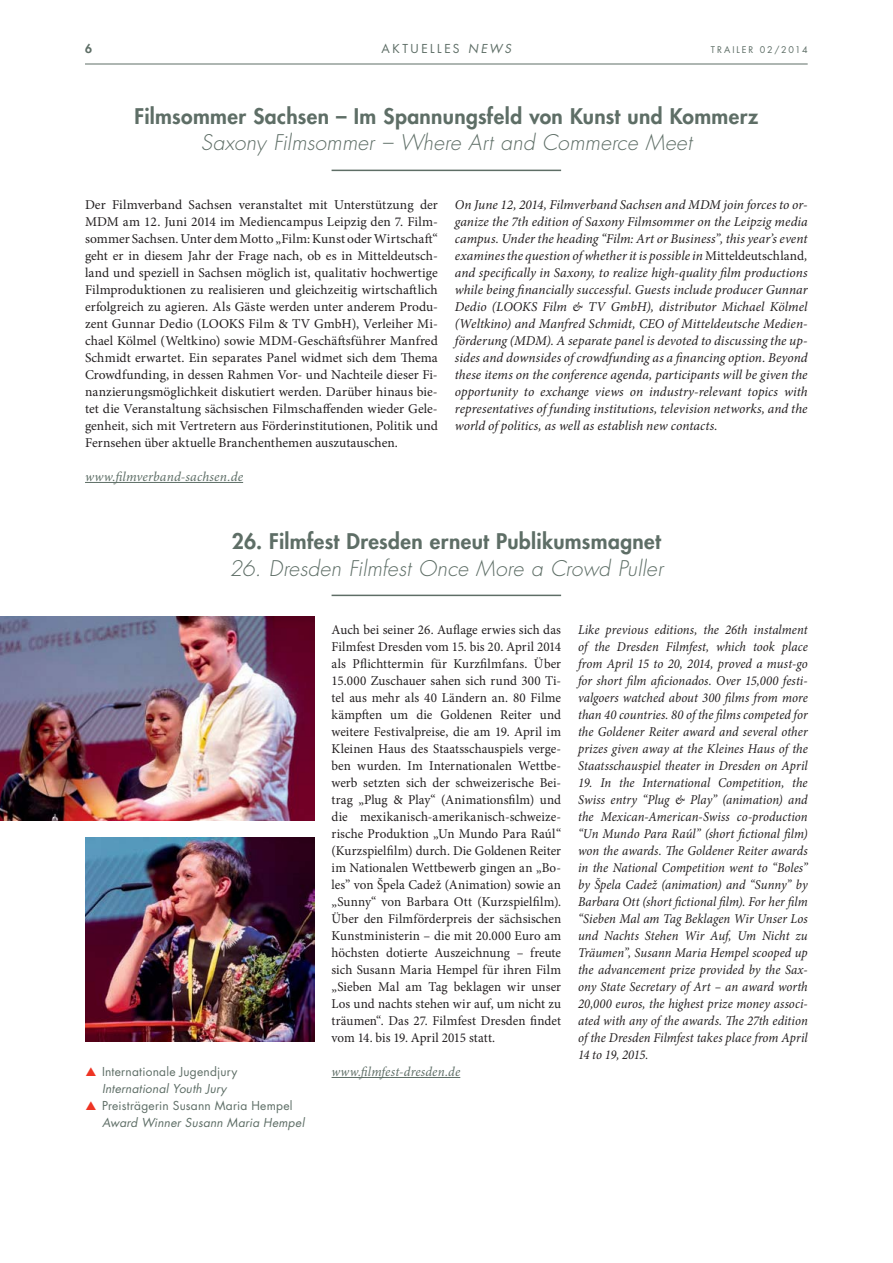
<style>
.page{position:relative;width:893px;height:1263px;background:#fff}
.page>*{position:absolute;margin:0;border:0;box-sizing:border-box;transform-origin:0 0}
.t1{font:800 21px "Futura Std";letter-spacing:.015em;color:#5e6e66}
.t2{font:italic 300 21px "Futura Std";letter-spacing:.01em;color:#5e6e66}
.t3{font:13.5px/17px "Minion Pro";color:#231f20;text-align:justify}
.t4{font:italic 13.5px/17px "Minion Pro";letter-spacing:.005em;color:#231f20;text-align:justify;scale:.94 1}
.t5{font:italic 13.5px/17px "Minion Pro";letter-spacing:.005em;color:#231f20;text-align:justify}
.t6{font:italic 13.5px "Minion Pro";letter-spacing:.01em;color:#5e6e66}
.t7{font:12px "Futura Std";letter-spacing:.02em;color:#5e6e66}
.t8{font:italic 12px "Futura Std";letter-spacing:.015em;color:#5e6e66}
.t9{font:12px "Futura Std";letter-spacing:.21em;color:#5e6e66}
.t10{font:800 12px "Futura Std";color:#5e6e66}
.t11{font:9px "Futura Std";letter-spacing:.215em;color:#5e6e66}
.s1{font-style:italic}
.s2{font-style:normal}
</style>
<div class="page">
<hr style="left:332px;top:1077px;width:128px;height:1px;background:#5e6e66">
<hr style="left:332px;top:595px;width:229px;height:1px;background:#5e6e66">
<img style="left:0;top:617px;width:315px;height:204px">
<img style="left:85px;top:838px;width:230px;height:204px">
<hr style="left:85px;top:482px;width:158px;height:1px;background:#5e6e66">
<hr style="left:332px;top:170px;width:229px;height:1px;background:#5e6e66">
<hr style="left:85px;top:64px;width:723px;height:1px;background:#5e6e66">
<p class="t10" style="left:85px;top:43px;width:8px">6</p>
<p class="t9" style="left:381px;top:43px;width:131px">AKTUELLES <span class="s1">NEWS</span></p>
<p class="t11" style="left:711px;top:45px;width:98px">TRAILER 02/2014</p>
<h1 class="t1" style="left:135px;top:106px;width:625px">Filmsommer Sachsen – Im Spannungsfeld von Kunst und Kommerz</h1>
<h1 class="t2" style="left:201px;top:133px;width:492px">Saxony Filmsommer – Where Art and Commerce Meet</h1>
<p class="t3" style="left:85px;top:197px;width:354px">Der Filmverband Sachsen veranstaltet mit Unterstützung der MDM am 12. Juni 2014 im Mediencampus Leipzig den 7. Film&shy;sommer Sachsen. Unter dem Motto „Film: Kunst oder Wirtschaft“ geht er in diesem Jahr der Frage nach, ob es in Mitteldeutsch&shy;land und speziell in Sachsen möglich ist, qualitativ hochwertige Filmproduktionen zu realisieren und gleichzeitig wirtschaftlich erfolgreich zu agieren. Als Gäste werden unter anderem Produ&shy;zent Gunnar Dedio (LOOKS Film &amp; TV GmbH), Verleiher Mi&shy;chael Kölmel (Weltkino) sowie MDM-Geschäftsführer Manfred Schmidt erwartet. Ein separates Panel widmet sich dem Thema Crowdfunding, in dessen Rahmen Vor- und Nachteile dieser Fi&shy;nanzierungsmöglichkeit diskutiert werden. Darüber hinaus bie&shy;tet die Veranstaltung sächsischen Filmschaffenden wieder Gele&shy;genheit, sich mit Vertretern aus Förderinstitutionen, Politik und Fernsehen über aktuelle Branchenthemen auszutauschen.</p>
<p class="t6" style="left:85px;top:471px;width:160px">www.filmverband-sachsen.de</p>
<p class="t5" style="left:455px;top:197px;width:354px">On June 12, 2014, Filmverband Sachsen and MDM join forces to or&shy;ganize the 7th edition of Saxony Filmsommer on the Leipzig media campus. Under the heading “Film: Art or Business”, this year’s event examines the question of whether it is possible in <span class="s2">Mitteldeutschland</span>, and specifically in Saxony, to realize high-quality film productions while being financially successful. Guests include producer Gunnar Dedio (LOOKS Film &amp; TV GmbH), distributor Michael Kölmel (Weltkino) and Manfred Schmidt, CEO of Mitteldeutsche Medien&shy;förderung (MDM). A separate panel is devoted to discussing the up&shy;sides and downsides of crowdfunding as a financing option. Beyond these items on the conference agenda, participants will be given the opportunity to exchange views on industry-relevant topics with representatives of funding institutions, television networks, and the world of politics, as well as establish new contacts.</p>
<h1 class="t1" style="left:232px;top:531px;width:430px">26. Filmfest Dresden erneut Publikumsmagnet</h1>
<h1 class="t2" style="left:230px;top:558px;width:435px">26. Dresden Filmfest Once More a Crowd Puller</h1>
<p class="t7" style="left:102px;top:1066px;width:137px">Internationale Jugendjury</p>
<p class="t8" style="left:102px;top:1083px;width:126px">International Youth Jury</p>
<p class="t7" style="left:102px;top:1099px;width:192px">Preisträgerin Susann Maria Hempel</p>
<p class="t8" style="left:102px;top:1116px;width:204px">Award Winner Susann Maria Hempel</p>
<p class="t3" style="left:332px;top:622px;width:231px">Auch bei seiner 26. Auflage erwies sich das Filmfest Dresden vom 15. bis 20. April 2014 als Pflichttermin für Kurzfilmfans. Über 15.000 Zuschauer sahen sich rund 300 Ti&shy;tel aus mehr als 40 Ländern an. 80 Filme kämpften um die Goldenen Reiter und weitere Festivalpreise, die am 19. April im Kleinen Haus des Staatsschauspiels verge&shy;ben wurden. Im Internationalen Wettbe&shy;werb setzten sich der schweizerische Bei&shy;trag „Plug &amp; Play“ (Animationsfilm) und die mexikanisch-amerikanisch-schweize&shy;rische Produktion „Un Mundo Para Raúl“ (Kurzspielfilm) durch. Die Goldenen Reiter im Nationalen Wettbewerb gingen an „Bo&shy;les” von Špela Cadež (Animation) sowie an „Sunny“ von Barbara Ott (Kurzspielfilm).<br>Über den Filmförderpreis der sächsischen Kunstministerin – die mit 20.000 Euro am höchsten dotierte Auszeichnung – freute sich Susann Maria Hempel für ihren Film „Sieben Mal am Tag beklagen wir unser Los und nachts stehen wir auf, um nicht zu träumen“. Das 27. Filmfest Dresden findet vom 14. bis 19. April 2015 statt.</p>
<p class="t6" style="left:332px;top:1066px;width:130px">www.filmfest-dresden.de</p>
<p class="t4" style="left:578px;top:622px;width:246px">Like previous editions, the 26th instalment of the Dresden Filmfest, which took place from April 15 to 20, 2014, proved a must-go for short film aficionados. Over 15,000 festi&shy;valgoers watched about 300 films from more than 40 countries. 80 of the films competed for the Goldener Reiter award and several other prizes given away at the Kleines Haus of the Staatsschauspiel theater in Dresden on April</p>
<p class="t4" style="left:578px;top:775px;width:246px">19. In the International Competition, the Swiss entry “Plug &amp; Play” (animation) and the Mexican-American-Swiss co-production “Un Mundo Para Raúl” (short fictional film) won the awards. The Goldener Reiter awards in the National Competition went to “Boles” by Špela Cadež (animation) and “Sunny” by Barbara Ott (short fictional film). For her film “Sieben Mal am Tag Beklagen Wir Unser Los und Nachts Stehen Wir Auf, Um Nicht zu Träumen”, Susann Maria Hempel scooped up the advancement prize provided by the Sax&shy;ony State Secretary of Art – an award worth 20,000 euros, the highest prize money associ&shy;ated with any of the awards. The 27th edition of the Dresden Filmfest takes place from April 14 to 19, 2015.</p>
</div>
